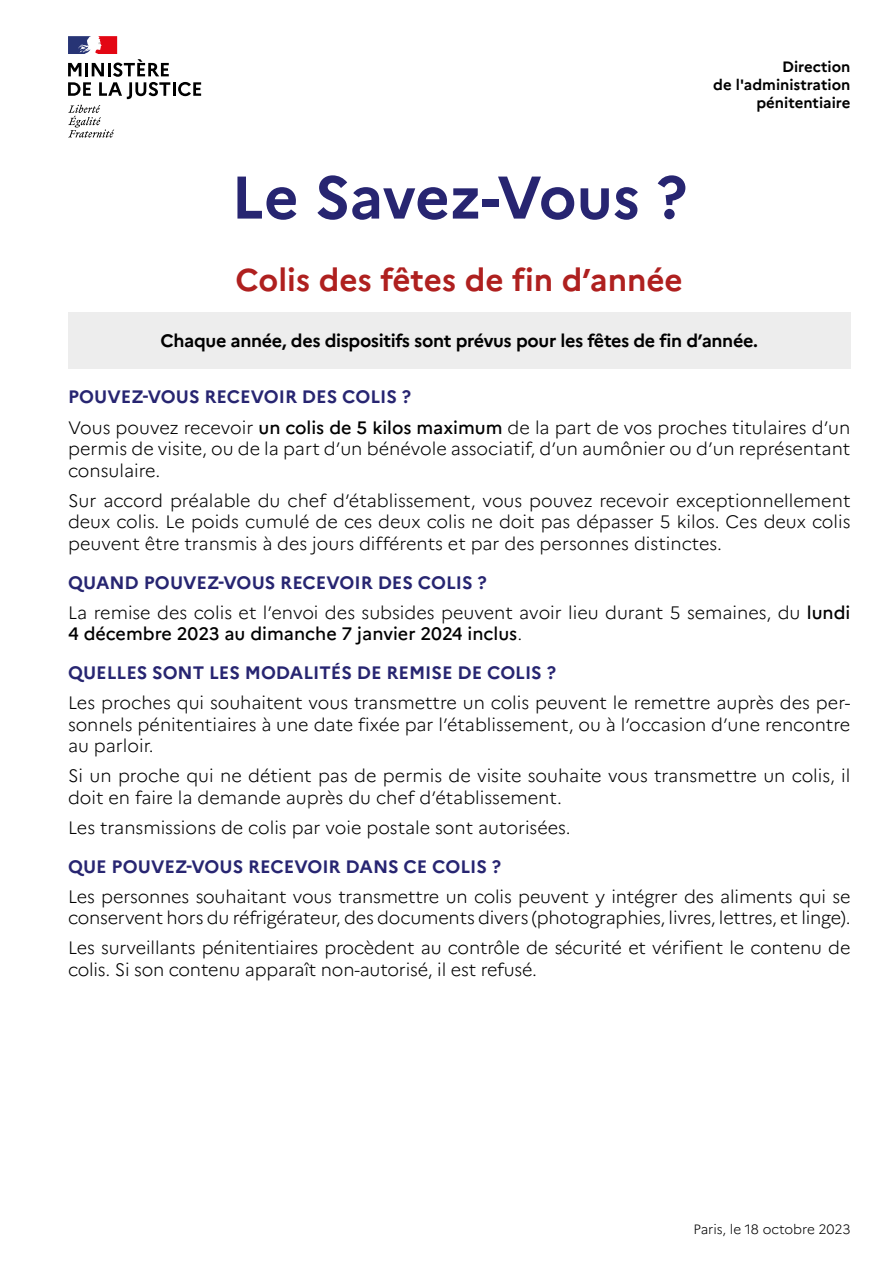
<style>
.page{position:relative;width:893px;height:1263px;background:#fff}
.page>*{position:absolute;margin:0;border:0;box-sizing:border-box;transform-origin:0 0}
.t1{font:700 60px "Marianne";letter-spacing:-.005em;color:#272571}
.t2{font:700 31.5px "Marianne";color:#af201f}
.t3{font:300 18px/21.6px "Marianne";letter-spacing:-.005em;color:#000}
.t4{font:500 18px/38.5px "Marianne";color:#000}
.t5{font:700 18px "Marianne";letter-spacing:-.02em;color:#000}
.t6{font:700 18px "Marianne";color:#272571}
.t7{font:700 15px/18px "Marianne";color:#000;text-align:right}
.t8{font:300 13.5px "Marianne";color:#000}
.s1{font-weight:700;color:#272571}
.s2{font-weight:500}
.s3{font-weight:300}
</style>
<div class="page">
<div style="left:68px;top:313px;width:782px;height:56px;background:#ededed"></div>
<svg style="left:68px;top:105px;width:46px;height:33px"></svg>
<svg style="left:68px;top:36px;width:133px;height:63px"></svg>
<h1 class="t1" style="left:231px;top:161px;width:457px">Le Savez-Vous ?</h1>
<h2 class="t2" style="left:236px;top:261px;width:449px">Colis des fêtes de fin d’année</h2>
<p class="t7" style="left:713px;top:57px;width:139px">Direction<br>de l'administration pénitentiaire</p>
<p class="t5" style="left:161px;top:330px;width:599px">Chaque année, des dispositifs sont prévus pour les fêtes de fin d’année.</p>
<p class="t3" style="left:68px;top:382px;width:784px;line-height:30.2px"><span class="s1">POUVEZ-VOUS RECEVOIR DES COLIS ?<br></span>Vous pouvez recevoir <span class="s2">un colis de 5 kilos maximum</span> de la part de vos proches titulaires d’un</p>
<p class="t3" style="left:68px;top:438px;width:784px">permis de visite, ou de la part d’un bénévole associatif, d’un aumônier ou d’un représentant consulaire.</p>
<p class="t3" style="left:68px;top:490px;width:784px;text-align:justify">Sur accord préalable du chef d’établissement, vous pouvez recevoir exceptionnellement deux colis. Le poids cumulé de ces deux colis ne doit pas dépasser 5 kilos. Ces deux colis peuvent être transmis à des jours différents et par des personnes distinctes.</p>
<p class="t3" style="left:68px;top:567px;width:784px;line-height:30.2px"><span class="s1">QUAND POUVEZ-VOUS RECEVOIR DES COLIS ?<br></span>La remise des colis et l’envoi des subsides peuvent avoir lieu durant 5 semaines, du <span class="s2">lundi</span></p>
<p class="t4" style="left:68px;top:615px;width:490px">4 décembre 2023 au dimanche 7 janvier 2024 inclus<span class="s3">.<br></span><span class="s1">QUELLES SONT LES MODALITÉS DE REMISE DE COLIS ?</span></p>
<p class="t3" style="left:68px;top:692px;width:784px;text-align:justify">Les proches qui souhaitent vous transmettre un colis peuvent le remettre auprès des per&shy;sonnels pénitentiaires à une date fixée par l’établissement, ou à l’occasion d’une rencontre au parloir.</p>
<p class="t3" style="left:68px;top:765px;width:784px">Si un proche qui ne détient pas de permis de visite souhaite vous transmettre un colis, il doit en faire la demande auprès du chef d’établissement.</p>
<p class="t3" style="left:68px;top:817px;width:504px">Les transmissions de colis par voie postale sont autorisées.</p>
<p class="t6" style="left:68px;top:855px;width:435px">QUE POUVEZ-VOUS RECEVOIR DANS CE COLIS ?</p>
<p class="t3" style="left:68px;top:885px;width:784px">Les personnes souhaitant vous transmettre un colis peuvent y intégrer des aliments qui se conservent hors du réfrigérateur, des documents divers (photographies, livres, lettres, et linge).</p>
<p class="t3" style="left:68px;top:937px;width:784px">Les surveillants pénitentiaires procèdent au contrôle de sécurité et vérifient le contenu de colis. Si son contenu apparaît non-autorisé, il est refusé.</p>
<p class="t8" style="left:693px;top:1221px;width:159px">Paris, le 18 octobre 2023</p>
</div>
